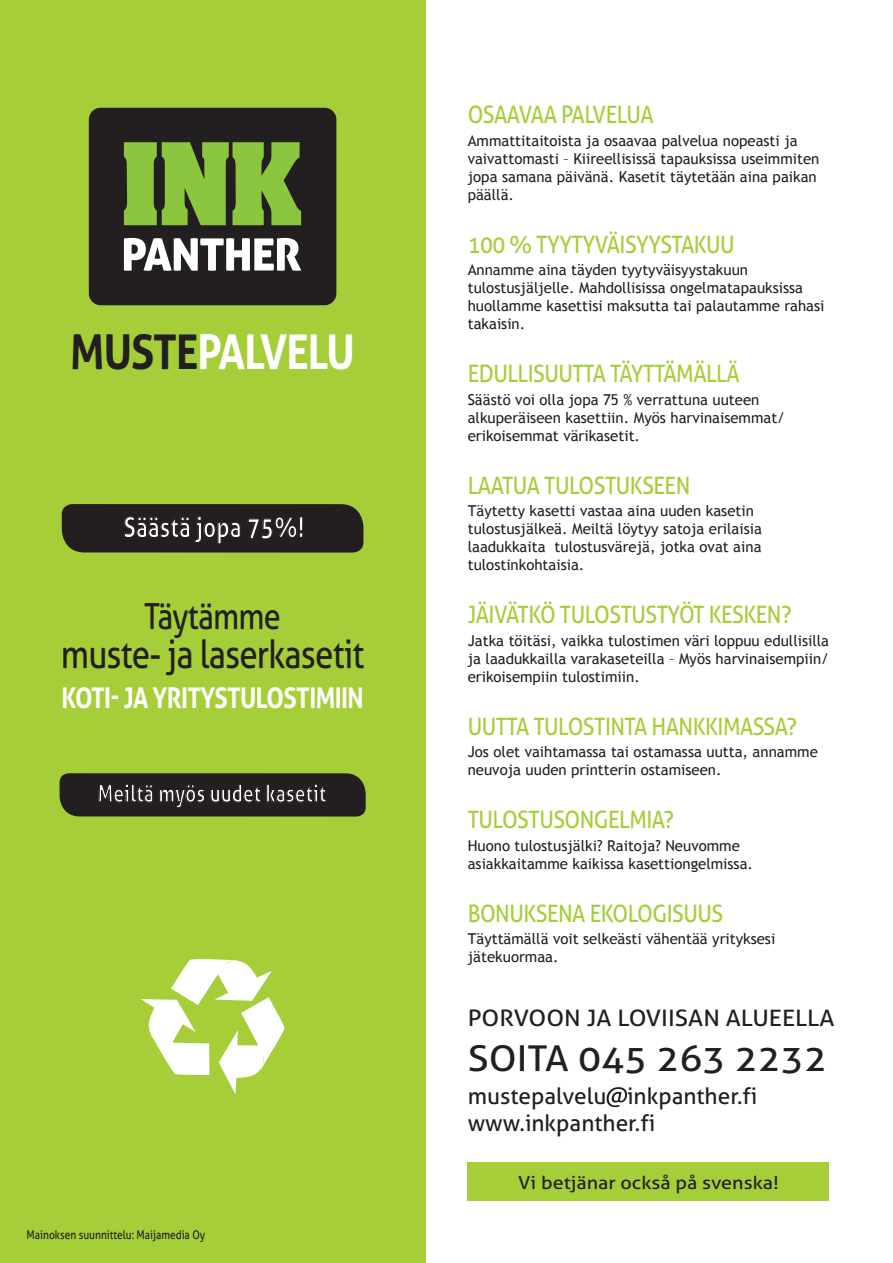
<style>
.page{position:relative;width:893px;height:1263px;background:#fff}
.page>*{position:absolute;margin:0;border:0;box-sizing:border-box;transform-origin:0 0}
.t1{font:700 48px "Aller";letter-spacing:-.025em;color:#fff;scale:.88 1}
.t2{font:39px "Aller";letter-spacing:-.025em;color:#231f20;scale:.85 1}
.t3{font:36px "Aller";letter-spacing:-.025em;color:#231f20;scale:.85 1}
.Leipis{font:35.55px "Aller";color:#231f20;scale:1.08 1}
.t4{font:700 28.5px "Aller";letter-spacing:-.025em;color:#fff;scale:.85 1}
.t5{font:700 27.9px "Aller";letter-spacing:.01em;color:#fff;scale:.8 1}
.Otsikko{font:24px "Aller";letter-spacing:-.025em;color:#a6ce39;scale:.9 1}
.t6{font:700 23.7px "Aller";letter-spacing:.01em;color:#fff;scale:.8 1}
.Leipis-2{font:22.65px "Aller";color:#231f20}
.Leipis-3{font:22.65px "Aller";color:#231f20;scale:1.08 1}
.Leipis-4{font:18px "Aller";color:#231f20;scale:1.1 1}
.Leipis-5{font:15px/18px "Trebuchet MS";color:#231f20}
.Leipis-6{font:12px "Aller";color:#231f20;scale:.85 1}
.s1{color:#231f20}
</style>
<div class="page">
<div style="left:0;top:0;width:425px;height:1263px;background:#a6ce39"></div>
<svg style="left:607px;top:1087px;width:20px;height:20px"></svg>
<div style="left:468px;top:1162px;width:361px;height:39px;background:#a6ce39"></div>
<div style="left:89px;top:108px;width:247px;height:197px;background:#231f20;border-radius:12px"></div>
<svg style="left:124px;top:238px;width:177px;height:33px"></svg>
<svg style="left:124px;top:142px;width:177px;height:83px"></svg>
<div style="left:62px;top:504px;width:301px;height:48px;background:#231f20"></div>
<div style="left:60px;top:773px;width:306px;height:43px;background:#231f20"></div>
<svg style="left:141px;top:959px;width:144px;height:135px"></svg>
<p class="t1" style="left:70px;top:322px;width:325px"><span class="s1">MUSTE</span>PALVELU</p>
<p class="t5" style="left:124px;top:510px;width:228px">Säästä jopa 75%!</p>
<p class="t3" style="left:144px;top:594px;width:162px">Täytämme</p>
<p class="t2" style="left:61px;top:630px;width:358px">muste- ja laserkasetit</p>
<p class="t4" style="left:61px;top:680px;width:357px">KOTI- JA YRITYSTULOSTIMIIN</p>
<p class="t6" style="left:98px;top:779px;width:287px">Meiltä myös uudet kasetit</p>
<p class="Leipis-6" style="left:27px;top:1228px;width:212px">Mainoksen suunnittelu: Maijamedia Oy</p>
<p class="Otsikko" style="left:468px;top:100px;width:208px">OSAAVAA PALVELUA</p>
<p class="Leipis-5" style="left:468px;top:131px;width:353px">Ammattitaitoista ja osaavaa palvelua nopeasti ja vaivattomasti – Kiireellisissä tapauksissa useimmiten jopa samana päivänä. Kasetit täytetään aina paikan päällä.</p>
<p class="Otsikko" style="left:468px;top:230px;width:298px">100 % TYYTYVÄISYYSTAKUU</p>
<p class="Leipis-5" style="left:468px;top:261px;width:358px">Annamme aina täyden tyytyväisyystakuun tulostusjäljelle. Mahdollisissa ongelmatapauksissa huollamme kasettisi maksutta tai palautamme rahasi takaisin.</p>
<p class="Otsikko" style="left:468px;top:359px;width:304px">EDULLISUUTTA TÄYTTÄMÄLLÄ</p>
<p class="Leipis-5" style="left:468px;top:390px;width:319px">Säästö voi olla jopa 75 % verrattuna uuteen alkuperäiseen kasettiin. Myös harvinaisemmat/ erikoisemmat värikasetit.</p>
<p class="Otsikko" style="left:468px;top:471px;width:249px">LAATUA TULOSTUKSEEN</p>
<p class="Leipis-5" style="left:468px;top:502px;width:296px">Täytetty kasetti vastaa aina uuden kasetin tulostusjälkeä. Meiltä löytyy satoja erilaisia laadukkaita tulostusvärejä, jotka ovat aina tulostinkohtaisia.</p>
<p class="Otsikko" style="left:468px;top:600px;width:361px">JÄIVÄTKÖ TULOSTUSTYÖT KESKEN?</p>
<p class="Leipis-5" style="left:468px;top:631px;width:363px;text-align:justify">Jatka töitäsi, vaikka tulostimen väri loppuu edullisilla ja laadukkailla varakaseteilla – Myös harvinaisempiin/ erikoisempiin tulostimiin.</p>
<p class="Otsikko" style="left:468px;top:712px;width:367px">UUTTA TULOSTINTA HANKKIMASSA?</p>
<p class="Leipis-5" style="left:468px;top:743px;width:352px">Jos olet vaihtamassa tai ostamassa uutta, annamme neuvoja uuden printterin ostamiseen.</p>
<p class="Otsikko" style="left:468px;top:805px;width:231px">TULOSTUSONGELMIA?</p>
<p class="Leipis-5" style="left:468px;top:836px;width:287px">Huono tulostusjälki? Raitoja? Neuvomme asiakkaitamme kaikissa kasettiongelmissa.</p>
<p class="Otsikko" style="left:468px;top:899px;width:285px">BONUKSENA EKOLOGISUUS</p>
<p class="Leipis-5" style="left:468px;top:930px;width:309px">Täyttämällä voit selkeästi vähentää yrityksesi jätekuormaa.</p>
<p class="Leipis-3" style="left:468px;top:1004px;width:341px">PORVOON JA LOVIISAN ALUEELLA</p>
<p class="Leipis" style="left:468px;top:1037px;width:334px">SOITA 045 263 2232</p>
<p class="Leipis-2" style="left:468px;top:1082px;width:291px">mustepalvelu inkpanther.fi</p>
<p class="Leipis-2" style="left:468px;top:1109px;width:189px">www.inkpanther.fi</p>
<p class="Leipis-4" style="left:518px;top:1171px;width:238px">Vi betjänar också på svenska!</p>
</div>
